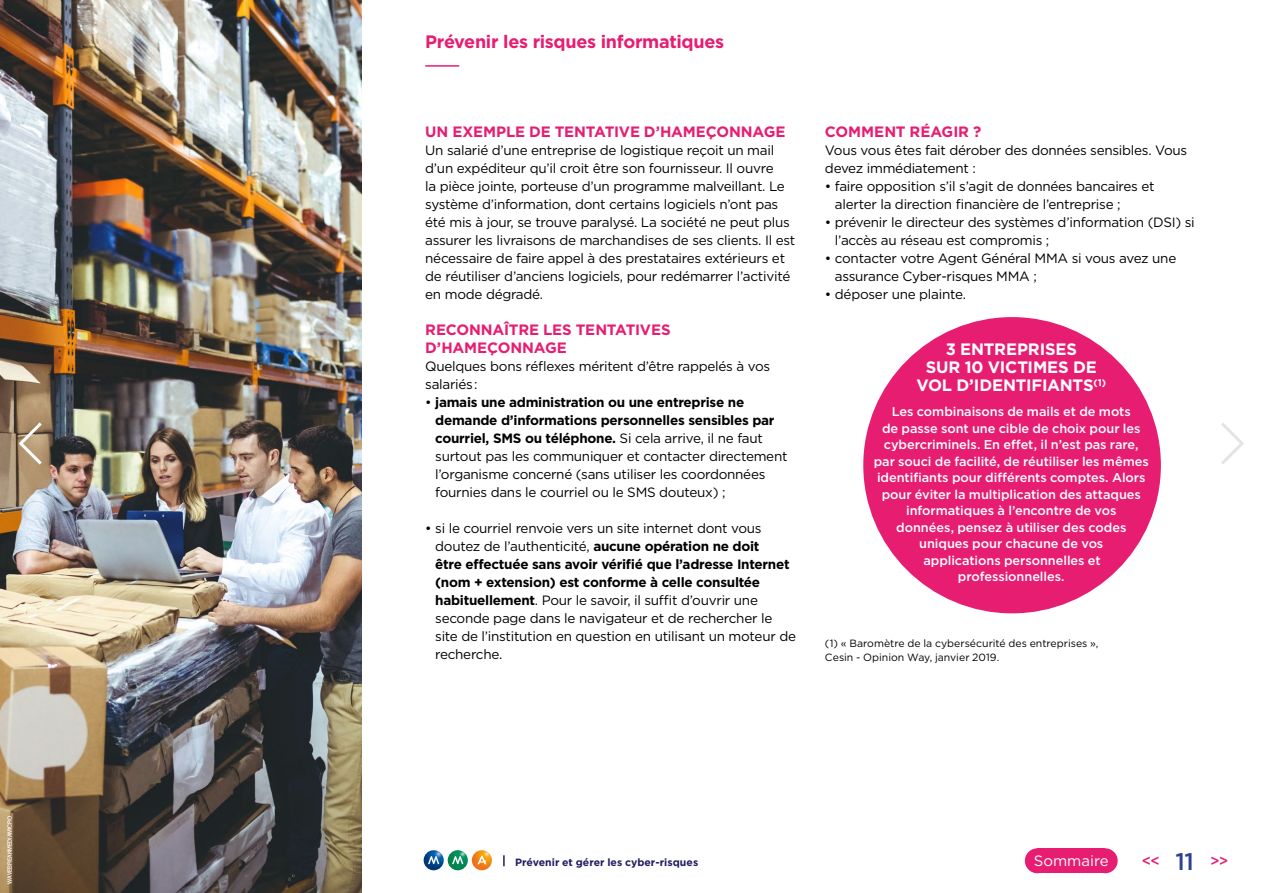
<style>
.page{position:relative;width:1263px;height:893px;background:#fff}
.page>*{position:absolute;margin:0;border:0;box-sizing:border-box;transform-origin:0 0}
.t1{font:700 18px "Gotham";letter-spacing:-.02em;color:#e71d72}
.t2{font:700 16.5px/18px "Gotham";letter-spacing:-.01em;color:#fff;text-align:center}
.t3{font:700 15px/18px "Gotham";letter-spacing:-.01em;color:#e71d72}
.t4{font:15px "Gotham";color:#fff}
.t5{font:500 15px "Gotham";color:#e71d72}
.t6{font:13.5px/18px "Gotham";letter-spacing:-.02em;color:#000}
.t7{font:500 12.75px/16.5px "Gotham";letter-spacing:-.005em;color:#fff;text-align:center}
.t8{font:10.5px/13.5px "Gotham";color:#000}
.t9{font:700 10.5px "Gotham";letter-spacing:.005em;color:#211e5f}
.t10{font:500 6px "Helvetica Neue LT Std";letter-spacing:-.01em;color:#fff;scale:.9 1}
.s1{font-weight:700}
.s2{font-size:24px;color:#2c4295}
</style>
<div class="page">
<div style="left:1037px;top:848px;width:68px;height:25px;background:#e71d72"></div>
<div style="left:1025px;top:848px;width:25px;height:25px;background:#e71d72;border-radius:50%"></div>
<div style="left:1093px;top:848px;width:25px;height:25px;background:#e71d72;border-radius:50%"></div>
<svg style="left:503px;top:855px;width:2px;height:11px"></svg>
<svg style="left:424px;top:850px;width:20px;height:20px"></svg>
<svg style="left:428px;top:856px;width:11px;height:8px"></svg>
<svg style="left:448px;top:850px;width:20px;height:20px"></svg>
<svg style="left:452px;top:856px;width:11px;height:8px"></svg>
<svg style="left:472px;top:850px;width:20px;height:20px"></svg>
<svg style="left:477px;top:856px;width:9px;height:8px"></svg>
<img style="left:0;top:0;width:361px;height:893px">
<svg style="left:1221px;top:423px;width:23px;height:41px"></svg>
<svg style="left:16px;top:419px;width:29px;height:49px"></svg>
<hr style="left:425px;top:65px;width:34px;height:2px;background:#e71d72">
<div style="left:863px;top:317px;width:298px;height:296px;background:#e71d72;border-radius:50%"></div>
<p class="t10" style="left:6px;top:883px;width:77px;rotate:-90deg">WAVEBREAKMEDIAMICRO</p>
<h1 class="t1" style="left:425px;top:30px;width:300px">Prévenir les risques informatiques</h1>
<p class="t3" style="left:425px;top:123px;width:362px">UN EXEMPLE DE TENTATIVE D’HAMEÇONNAGE</p>
<p class="t6" style="left:425px;top:141px;width:371px">Un salarié d’une entreprise de logistique reçoit un mail d’un expéditeur qu’il croit être son fournisseur. Il ouvre<br>la pièce jointe, porteuse d’un programme malveillant. Le système d’information, dont certains logiciels n’ont pas été mis à jour, se trouve paralysé. La société ne peut plus assurer les livraisons de marchandises de ses clients. Il est nécessaire de faire appel à des prestataires extérieurs et de réutiliser d’anciens logiciels, pour redémarrer l’activité en mode dégradé.</p>
<p class="t3" style="left:425px;top:321px;width:247px">RECONNAÎTRE LES TENTATIVES<br>D’HAMEÇONNAGE</p>
<p class="t6" style="left:425px;top:357px;width:346px">Quelques bons réflexes méritent d’être rappelés à vos salariés :</p>
<p class="t6" style="left:435px;top:393px;width:354px;text-indent:-10px">• <span class="s1">jamais une administration ou une entreprise ne demande d’informations personnelles sensibles par courriel, SMS ou téléphone.</span> Si cela arrive, il ne faut surtout pas les communiquer et contacter directement l’organisme concerné (sans utiliser les coordonnées fournies dans le courriel ou le SMS douteux) ;</p>
<p class="t6" style="left:435px;top:519px;width:362px;text-indent:-10px">• si le courriel renvoie vers un site internet dont vous doutez de l’authenticité, <span class="s1">aucune opération ne doit<br>être effectuée sans avoir vérifié que l’adresse Internet (nom + extension) est conforme à celle consultée habituellement</span>. Pour le savoir, il suffit d’ouvrir une seconde page dans le navigateur et de rechercher le site de l’institution en question en utilisant un moteur de recherche.</p>
<p class="t3" style="left:825px;top:123px;width:158px">COMMENT RÉAGIR ?</p>
<p class="t6" style="left:825px;top:141px;width:364px">Vous vous êtes fait dérober des données sensibles. Vous devez immédiatement :</p>
<p class="t6" style="left:835px;top:177px;width:321px;text-indent:-10px">• faire opposition s’il s’agit de données bancaires et alerter la direction financière de l’entreprise ;</p>
<p class="t6" style="left:835px;top:213px;width:361px;text-indent:-10px">• prévenir le directeur des systèmes d’information (DSI) si l’accès au réseau est compromis ;</p>
<p class="t6" style="left:835px;top:249px;width:343px;text-indent:-10px">• contacter votre Agent Général MMA si vous avez une assurance Cyber-risques MMA ;</p>
<p class="t6" style="left:825px;top:285px;width:142px">• déposer une plainte.</p>
<p class="t2" style="left:916px;top:340px;width:191px">3 ENTREPRISES<br>SUR 10 VICTIMES DE<br>VOL D’IDENTIFIANTS<sup>(1)</sup></p>
<p class="t7" style="left:874px;top:403px;width:277px">Les combinaisons de mails et de mots<br>de passe sont une cible de choix pour les cybercriminels. En effet, il n’est pas rare, par souci de facilité, de réutiliser les mêmes identifiants pour différents comptes. Alors pour éviter la multiplication des attaques informatiques à l’encontre de vos<br>données, pensez à utiliser des codes uniques pour chacune de vos<br>applications personnelles et professionnelles.</p>
<p class="t8" style="left:825px;top:637px;width:275px">(1) « Baromètre de la cybersécurité des entreprises »,<br>Cesin - Opinion Way, janvier 2019.</p>
<p class="t9" style="left:515px;top:855px;width:185px">Prévenir et gérer les cyber-risques</p>
<p class="t4" style="left:1034px;top:851px;width:76px">Sommaire</p>
<p class="t5" style="left:1142px;top:851px;width:88px">&lt;&lt; <span class="s2">11</span> &gt;&gt;</p>
</div>
